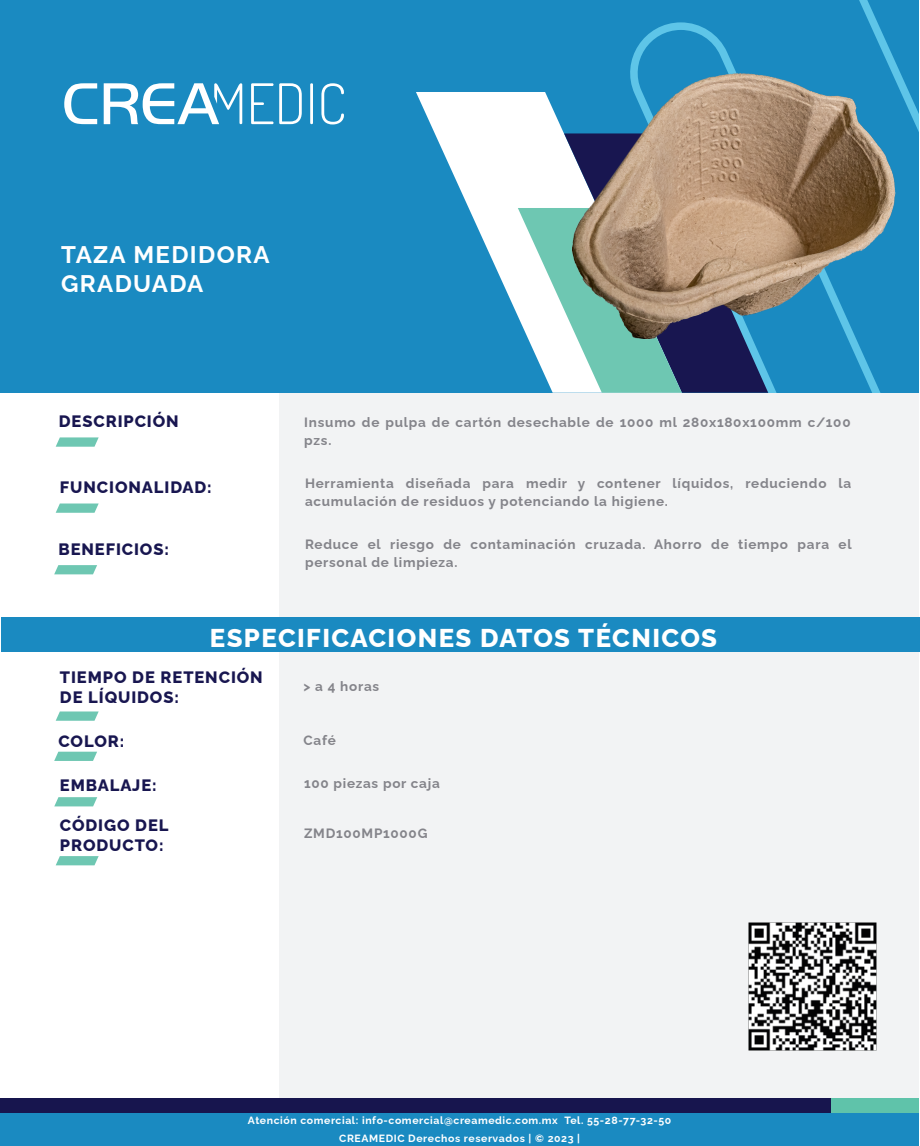
<style>
.page{position:relative;width:920px;height:1146px;background:#fff}
.page>*{position:absolute;margin:0;border:0;box-sizing:border-box;transform-origin:0 0}
.t1{font:100 25.8px "Raleway";letter-spacing:.055em;color:#fff}
.t2{font:100 24px/28.8px "Raleway";letter-spacing:.055em;color:#fff}
.t3{font:100 16.5px/19.8px "Raleway";letter-spacing:.055em;color:#181650}
.t4{font:700 13.5px/18px "Raleway";letter-spacing:.055em;color:#84848a}
.t5{font:700 10.5px/18px "Raleway";letter-spacing:.055em;color:#fff;text-align:center}
</style>
<div class="page">
<div style="left:279px;top:393px;width:639px;height:753px;background:#f2f3f4"></div>
<div style="left:0;top:1112px;width:918px;height:34px;background:#1a8ac1"></div>
<div style="left:831px;top:1098px;width:87px;height:14px;background:#5fc3aa"></div>
<div style="left:0;top:1098px;width:831px;height:14px;background:#17154e"></div>
<div style="left:0;top:0;width:918px;height:393px;background:#1a8ac1"></div>
<svg style="left:416px;top:92px;width:145px;height:224px;fill:#fff"></svg>
<svg style="left:518px;top:208px;width:106px;height:185px;background:#b3dede"></svg>
<svg style="left:624px;top:0;width:294px;height:393px"></svg>
<svg style="left:251px;top:83px;width:22px;height:41px"></svg>
<svg style="left:279px;top:83px;width:23px;height:41px"></svg>
<hr style="left:310px;top:83px;width:3px;height:41px;background:#fff">
<svg style="left:321px;top:83px;width:23px;height:41px"></svg>
<svg style="left:64px;top:83px;width:33px;height:41px"></svg>
<svg style="left:104px;top:83px;width:138px;height:41px"></svg>
<div style="left:1px;top:617px;width:918px;height:35px;background:#1a8ac1"></div>
<svg style="left:56px;top:504px;width:43px;height:9px"></svg>
<svg style="left:56px;top:437px;width:43px;height:10px"></svg>
<svg style="left:54px;top:565px;width:43px;height:9px"></svg>
<svg style="left:56px;top:711px;width:43px;height:10px"></svg>
<svg style="left:54px;top:752px;width:43px;height:9px"></svg>
<svg style="left:56px;top:856px;width:43px;height:9px"></svg>
<svg style="left:54px;top:797px;width:43px;height:9px"></svg>
<img style="left:748px;top:922px;width:129px;height:129px">
<img style="left:561px;top:66px;width:342px;height:283px">
<h2 class="t2" style="left:61px;top:238px;width:210px">TAZA MEDIDORA<br>GRADUADA</h2>
<p class="t3" style="left:59px;top:410px;width:121px">DESCRIPCIÓN</p>
<p class="t4" style="left:304px;top:412px;width:548px">Insumo de pulpa de cartón desechable de 1000 ml 280x180x100mm c/100 pzs.</p>
<p class="t3" style="left:60px;top:476px;width:153px">FUNCIONALIDAD:</p>
<p class="t4" style="left:305px;top:473px;width:548px">Herramienta diseñada para medir y contener líquidos, reduciendo la acumulación de residuos y potenciando la higiene.</p>
<p class="t3" style="left:58px;top:537px;width:112px">BENEFICIOS:</p>
<p class="t4" style="left:305px;top:533px;width:548px">Reduce el riesgo de contaminación cruzada. Ahorro de tiempo para el personal de limpieza.</p>
<h1 class="t1" style="left:210px;top:617px;width:509px">ESPECIFICACIONES DATOS TÉCNICOS</h1>
<p class="t3" style="left:60px;top:666px;width:204px">TIEMPO DE RETENCIÓN<br>DE LÍQUIDOS:</p>
<p class="t4" style="left:303px;top:676px;width:77px">&gt; a 4 horas</p>
<p class="t3" style="left:58px;top:730px;width:67px">COLOR:</p>
<p class="t4" style="left:303px;top:729px;width:34px">Café</p>
<p class="t3" style="left:60px;top:774px;width:98px">EMBALAJE:</p>
<p class="t4" style="left:304px;top:772px;width:137px">100 piezas por caja</p>
<p class="t3" style="left:60px;top:813px;width:110px">CÓDIGO DEL<br>PRODUCTO:</p>
<p class="t4" style="left:304px;top:823px;width:125px">ZMD100MP1000G</p>
<p class="t5" style="left:248px;top:1110px;width:425px">Atención comercial: info-comercial@creamedic.com.mx Tel. 55-28-77-32-50<br>CREAMEDIC Derechos reservados | © 2023 |</p>
</div>
